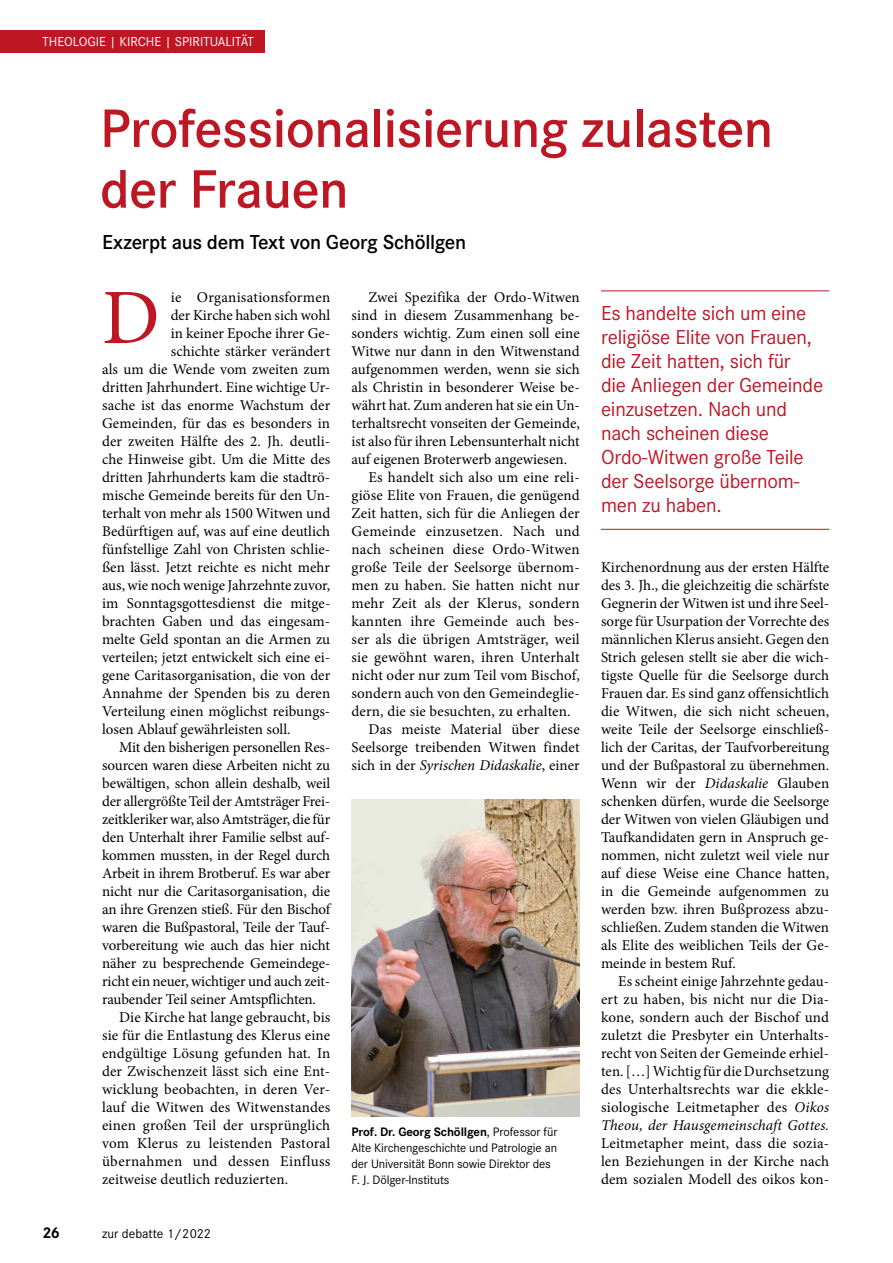
<style>
.page{position:relative;width:893px;height:1263px;background:#fff}
.page>*{position:absolute;margin:0;border:0;box-sizing:border-box;transform-origin:0 0}
.t1{font:78.45px "Minion Pro";color:#bd1724}
.t2{font:600 56.1px/60.8px "Corporate S";letter-spacing:-.01em;color:#bd1724}
.t3{font:21px/24px "Corporate S";letter-spacing:-.01em;color:#bd1724}
.t4{font:600 21px "Corporate S";letter-spacing:-.015em;color:#000}
.t5{font:700 16.05px "Corporate S";color:#000}
.t6{font:15px/18px "Minion Pro";color:#000;text-align:justify}
.t7{font:italic 15px "Minion Pro";letter-spacing:-.005em;color:#000}
.t8{font:13.5px "Corporate S";color:#fff}
.t9{font:13.5px "Corporate S";color:#000}
.t10{font:12.75px/16px "Corporate S";letter-spacing:-.01em;color:#000}
.s1{font-style:normal}
.s2{font-weight:700}
.s3{font-style:italic}
</style>
<div class="page">
<img style="left:351px;top:800px;width:229px;height:316px">
<hr style="left:601px;top:290px;width:228px;height:1px;background:#bd1724">
<hr style="left:601px;top:529px;width:228px;height:1px;background:#bd1724">
<div style="left:0;top:30px;width:264px;height:23px;background:#bd1724"></div>
<p class="t8" style="left:43px;top:32px;width:213px">THEOLOGIE | KIRCHE | SPIRITUALITÄT</p>
<h2 class="t2" style="left:100px;top:96px;width:675px">Professionalisierung zulasten der Frauen</h2>
<h3 class="t4" style="left:102px;top:228px;width:366px">Exzerpt aus dem Text von Georg Schöllgen</h3>
<h1 class="t1" style="left:102px;top:265px;width:59px">D</h1>
<p class="t6" style="left:171px;top:288px;width:161px">ie Organisationsformen</p>
<p class="t6" style="left:171px;top:306px;width:161px">der Kirche haben sich wohl</p>
<p class="t6" style="left:171px;top:324px;width:161px">in keiner Epoche ihrer Ge-</p>
<p class="t6" style="left:171px;top:342px;width:161px">schichte stärker verändert</p>
<p class="t6" style="left:102px;top:360px;width:230px">als um die Wende vom zweiten zum</p>
<p class="t6" style="left:102px;top:378px;width:230px">dritten Jahrhundert. Eine wichtige Ur-</p>
<p class="t6" style="left:102px;top:396px;width:230px">sache ist das enorme Wachstum der</p>
<p class="t6" style="left:102px;top:414px;width:230px">Gemeinden, für das es besonders in</p>
<p class="t6" style="left:102px;top:432px;width:230px">der zweiten Hälfte des 2. Jh. deutli-</p>
<p class="t6" style="left:102px;top:450px;width:230px">che Hinweise gibt. Um die Mitte des</p>
<p class="t6" style="left:102px;top:468px;width:230px">dritten Jahrhunderts kam die stadtrö-</p>
<p class="t6" style="left:102px;top:486px;width:230px">mische Gemeinde bereits für den Un-</p>
<p class="t6" style="left:102px;top:504px;width:230px">terhalt von mehr als 1500 Witwen und</p>
<p class="t6" style="left:102px;top:522px;width:230px">Bedürftigen auf, was auf eine deutlich</p>
<p class="t6" style="left:102px;top:540px;width:230px">fünfstellige Zahl von Christen schlie-</p>
<p class="t6" style="left:102px;top:558px;width:230px">ßen lässt. Jetzt reichte es nicht mehr</p>
<p class="t6" style="left:102px;top:576px;width:230px">aus, wie noch wenige Jahrzehnte zuvor,</p>
<p class="t6" style="left:102px;top:594px;width:230px">im Sonntagsgottesdienst die mitge-</p>
<p class="t6" style="left:102px;top:612px;width:230px">brachten Gaben und das eingesam-</p>
<p class="t6" style="left:102px;top:630px;width:230px">melte Geld spontan an die Armen zu</p>
<p class="t6" style="left:102px;top:648px;width:230px">verteilen; jetzt entwickelt sich eine ei-</p>
<p class="t6" style="left:102px;top:666px;width:230px">gene Caritasorganisation, die von der</p>
<p class="t6" style="left:102px;top:684px;width:230px">Annahme der Spenden bis zu deren</p>
<p class="t6" style="left:102px;top:702px;width:230px">Verteilung einen möglichst reibungs-</p>
<p class="t6" style="left:102px;top:720px;width:190px">losen Ablauf gewährleisten soll.</p>
<p class="t6" style="left:119px;top:738px;width:213px">Mit den bisherigen personellen Res-</p>
<p class="t6" style="left:102px;top:756px;width:230px">sourcen waren diese Arbeiten nicht zu</p>
<p class="t6" style="left:102px;top:774px;width:230px">bewältigen, schon allein deshalb, weil</p>
<p class="t6" style="left:102px;top:792px;width:230px">der allergrößte Teil der Amtsträger Frei-</p>
<p class="t6" style="left:102px;top:810px;width:230px">zeitkleriker war, also Amtsträger, die für</p>
<p class="t6" style="left:102px;top:828px;width:230px">den Unterhalt ihrer Familie selbst auf-</p>
<p class="t6" style="left:102px;top:846px;width:230px">kommen mussten, in der Regel durch</p>
<p class="t6" style="left:102px;top:864px;width:230px">Arbeit in ihrem Brotberuf. Es war aber</p>
<p class="t6" style="left:102px;top:882px;width:230px">nicht nur die Caritasorganisation, die</p>
<p class="t6" style="left:102px;top:900px;width:231px">an ihre Grenzen stieß. Für den Bischof</p>
<p class="t6" style="left:102px;top:918px;width:230px">waren die Bußpastoral, Teile der Tauf-</p>
<p class="t6" style="left:102px;top:936px;width:230px">vorbereitung wie auch das hier nicht</p>
<p class="t6" style="left:102px;top:954px;width:230px">näher zu besprechende Gemeindege-</p>
<p class="t6" style="left:102px;top:972px;width:230px">richt ein neuer, wichtiger und auch zeit-</p>
<p class="t6" style="left:102px;top:990px;width:215px">raubender Teil seiner Amtspflichten.</p>
<p class="t6" style="left:119px;top:1008px;width:213px">Die Kirche hat lange gebraucht, bis</p>
<p class="t6" style="left:102px;top:1026px;width:230px">sie für die Entlastung des Klerus eine</p>
<p class="t6" style="left:102px;top:1044px;width:230px">endgültige Lösung gefunden hat. In</p>
<p class="t6" style="left:102px;top:1062px;width:230px">der Zwischenzeit lässt sich eine Ent-</p>
<p class="t6" style="left:102px;top:1080px;width:230px">wicklung beobachten, in deren Ver-</p>
<p class="t6" style="left:102px;top:1098px;width:230px">lauf die Witwen des Witwenstandes</p>
<p class="t6" style="left:102px;top:1116px;width:230px">einen großen Teil der ursprünglich</p>
<p class="t6" style="left:102px;top:1134px;width:230px">vom Klerus zu leistenden Pastoral</p>
<p class="t6" style="left:102px;top:1152px;width:230px">übernahmen und dessen Einfluss</p>
<p class="t6" style="left:102px;top:1170px;width:188px">zeitweise deutlich reduzierten.</p>
<p class="t5" style="left:43px;top:1221px;width:19px">26</p>
<p class="t9" style="left:102px;top:1224px;width:110px">zur debatte 1/2022</p>
<p class="t6" style="left:369px;top:288px;width:213px">Zwei Spezifika der Ordo-Witwen</p>
<p class="t6" style="left:351px;top:306px;width:230px">sind in diesem Zusammenhang be-</p>
<p class="t6" style="left:351px;top:324px;width:230px">sonders wichtig. Zum einen soll eine</p>
<p class="t6" style="left:351px;top:342px;width:230px">Witwe nur dann in den Witwenstand</p>
<p class="t6" style="left:351px;top:360px;width:230px">aufgenommen werden, wenn sie sich</p>
<p class="t6" style="left:351px;top:378px;width:230px">als Christin in besonderer Weise be-</p>
<p class="t6" style="left:351px;top:396px;width:230px">währt hat. Zum anderen hat sie ein Un-</p>
<p class="t6" style="left:351px;top:414px;width:230px">terhaltsrecht vonseiten der Gemeinde,</p>
<p class="t6" style="left:351px;top:432px;width:230px">ist also für ihren Lebensunterhalt nicht</p>
<p class="t6" style="left:351px;top:450px;width:217px">auf eigenen Broterwerb angewiesen.</p>
<p class="t6" style="left:369px;top:468px;width:213px">Es handelt sich also um eine reli-</p>
<p class="t6" style="left:351px;top:486px;width:230px">giöse Elite von Frauen, die genügend</p>
<p class="t6" style="left:351px;top:504px;width:230px">Zeit hatten, sich für die Anliegen der</p>
<p class="t6" style="left:351px;top:522px;width:230px">Gemeinde einzusetzen. Nach und</p>
<p class="t6" style="left:351px;top:540px;width:230px">nach scheinen diese Ordo-Witwen</p>
<p class="t6" style="left:351px;top:558px;width:230px">große Teile der Seelsorge übernom-</p>
<p class="t6" style="left:351px;top:576px;width:230px">men zu haben. Sie hatten nicht nur</p>
<p class="t6" style="left:351px;top:594px;width:230px">mehr Zeit als der Klerus, sondern</p>
<p class="t6" style="left:351px;top:612px;width:230px">kannten ihre Gemeinde auch bes-</p>
<p class="t6" style="left:351px;top:630px;width:230px">ser als die übrigen Amtsträger, weil</p>
<p class="t6" style="left:351px;top:648px;width:230px">sie gewöhnt waren, ihren Unterhalt</p>
<p class="t6" style="left:351px;top:666px;width:230px">nicht oder nur zum Teil vom Bischof,</p>
<p class="t6" style="left:351px;top:684px;width:230px">sondern auch von den Gemeindeglie-</p>
<p class="t6" style="left:351px;top:702px;width:221px">dern, die sie besuchten, zu erhalten.</p>
<p class="t6" style="left:369px;top:720px;width:213px">Das meiste Material über diese</p>
<p class="t6" style="left:351px;top:738px;width:230px">Seelsorge treibenden Witwen findet</p>
<p class="t7" style="left:351px;top:755px;width:230px"><span class="s1">sich in der</span> Syrischen Didaskalie<span class="s1">, einer</span></p>
<p class="t10" style="left:351px;top:1123px;width:207px"><span class="s2">Prof. Dr. Georg Schöllgen</span>, Professor für Alte Kirchengeschichte und Patrologie an der Universität Bonn sowie Direktor des F. J. Dölger-Instituts</p>
<h3 class="t3" style="left:601px;top:300px;width:224px">Es handelte sich um eine religiöse Elite von Frauen, die Zeit hatten, sich für<br>die Anliegen der Gemeinde einzusetzen. Nach und nach scheinen diese<br>Ordo-Witwen große Teile der Seelsorge übernom&shy;men zu haben.</h3>
<p class="t6" style="left:601px;top:558px;width:230px">Kirchenordnung aus der ersten Hälfte des 3. Jh., die gleichzeitig die schärfste Gegnerin der Witwen ist und ihre Seel&shy;sorge für Usurpation der Vorrechte des männlichen Klerus ansieht. Gegen den Strich gelesen stellt sie aber die wich&shy;tigste Quelle für die Seelsorge durch Frauen dar. Es sind ganz offensichtlich die Witwen, die sich nicht scheuen, weite Teile der Seelsorge einschließ&shy;lich der Caritas, der Taufvorbereitung und der Bußpastoral zu übernehmen.<br>Wenn wir der <span class="s3">Didaskalie</span> Glauben schenken dürfen, wurde die Seelsorge der Witwen von vielen Gläubigen und Taufkandidaten gern in Anspruch ge&shy;nommen, nicht zuletzt weil viele nur auf diese Weise eine Chance hatten, in die Gemeinde aufgenommen zu werden bzw. ihren Bußprozess abzu&shy;schließen. Zudem standen die Witwen als Elite des weiblichen Teils der Ge&shy;meinde in bestem Ruf.</p>
<p class="t6" style="left:601px;top:972px;width:230px;text-indent:17px">Es scheint einige Jahrzehnte gedau&shy;ert zu haben, bis nicht nur die Dia&shy;kone, sondern auch der Bischof und zuletzt die Presbyter ein Unterhalts&shy;recht von Seiten der Gemeinde erhiel&shy;ten. […] Wichtig für die Durchsetzung des Unterhaltsrechts war die ekkle&shy;siologische Leitmetapher des <span class="s3">Oikos Theou, der Hausgemeinschaft Gottes.</span></p>
<p class="t6" style="left:601px;top:1134px;width:230px">Leitmetapher meint, dass die sozia&shy;len Beziehungen in der Kirche nach dem sozialen Modell des oikos kon-</p>
</div>
